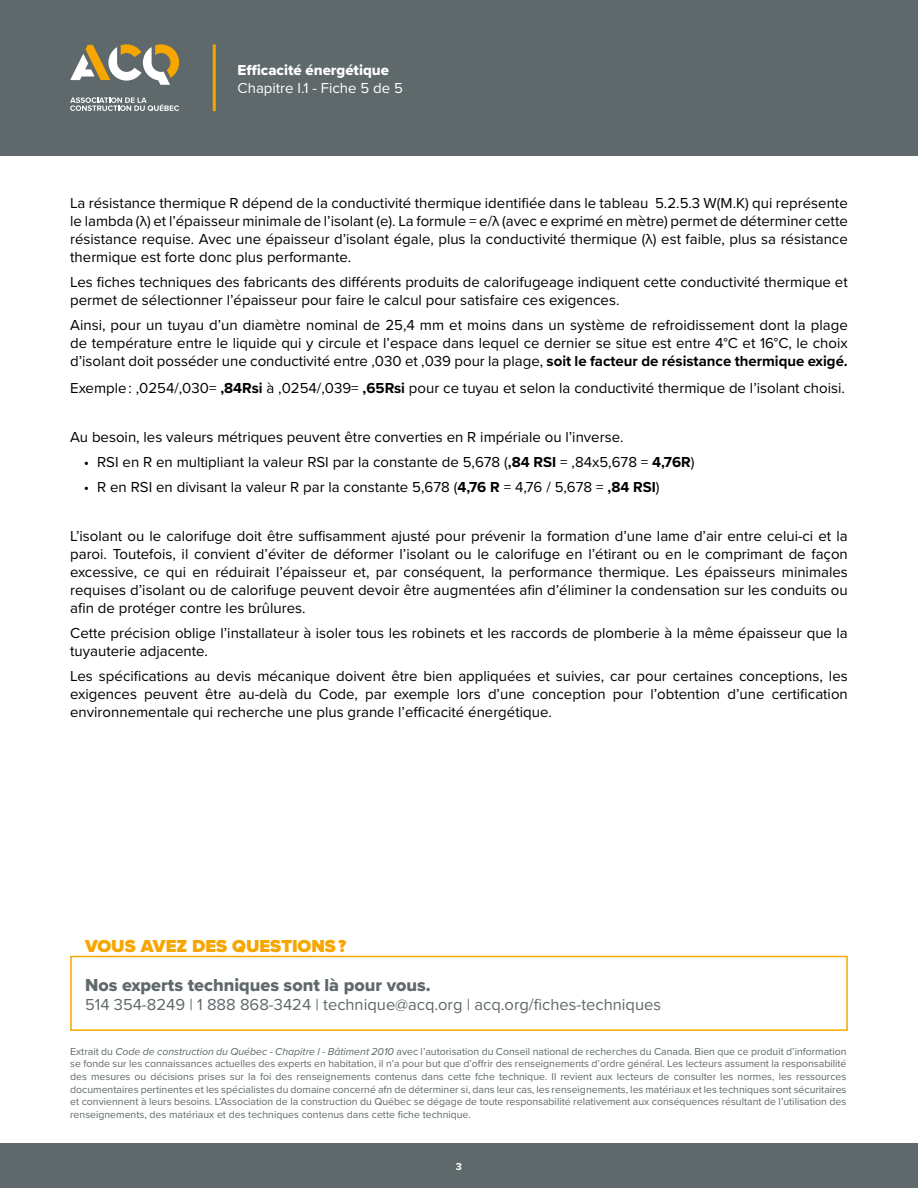
<style>
.page{position:relative;width:918px;height:1188px;background:#fff}
.page>*{position:absolute;margin:0;border:0;box-sizing:border-box;transform-origin:0 0}
.t1{font:18px "Proxima Nova Extrabld";color:#5f686a}
.t2{font:900 18px "Proxima Nova";color:#f7a600}
.t3{font:16.5px "Proxima Nova";color:#5f686a}
.t4{font:15px/18px "Proxima Nova";color:#000;text-align:justify}
.t5{font:15px "Proxima Nova Extrabld";color:#fff}
.t6{font:15px "Proxima Nova";color:#fff}
.t7{font:10.5px/12.6px "Proxima Nova";color:#5f686a;text-align:justify}
.t8{font:700 10.5px "Proxima Nova";color:#fff}
.s1{font-weight:700}
.s2{font-style:italic}
</style>
<div class="page">
<div style="left:70px;top:956px;width:778px;height:75px;border:2px solid #f7a600"></div>
<div style="left:0;top:1143px;width:918px;height:45px;background:#5f686a"></div>
<div style="left:0;top:0;width:918px;height:156px;background:#5f686a"></div>
<svg style="left:70px;top:44px;width:109px;height:41px"></svg>
<svg style="left:70px;top:97px;width:109px;height:14px"></svg>
<hr style="left:213px;top:44px;width:3px;height:67px;background:#f7a600">
<p class="t5" style="left:238px;top:59px;width:153px">Efficacité énergétique</p>
<p class="t6" style="left:238px;top:77px;width:167px">Chapitre I.1 - Fiche 5 de 5</p>
<p class="t4" style="left:70px;top:194px;width:779px">La résistance thermique R dépend de la conductivité thermique identifiée dans le tableau 5.2.5.3 W(M.K) qui représente le lambda (λ) et l’épaisseur minimale de l’isolant (e). La formule = e/λ (avec e exprimé en mètre) permet de déterminer cette résistance requise. Avec une épaisseur d’isolant égale, plus la conductivité thermique (λ) est faible, plus sa résistance thermique est forte donc plus performante.</p>
<p class="t4" style="left:70px;top:273px;width:779px">Les fiches techniques des fabricants des différents produits de calorifugeage indiquent cette conductivité thermique et permet de sélectionner l’épaisseur pour faire le calcul pour satisfaire ces exigences.</p>
<p class="t4" style="left:70px;top:315px;width:779px">Ainsi, pour un tuyau d’un diamètre nominal de 25,4 mm et moins dans un système de refroidissement dont la plage de température entre le liquide qui y circule et l’espace dans lequel ce dernier se situe est entre 4°C et 16°C, le choix d’isolant doit posséder une conductivité entre ,030 et ,039 pour la plage, <span class="s1">soit le facteur de résistance thermique exigé.</span></p>
<p class="t4" style="left:70px;top:378px;width:776px">Exemple : ,0254/,030= <span class="s1">,84Rsi</span> à ,0254/,039= <span class="s1">,65Rsi</span> pour ce tuyau et selon la conductivité thermique de l’isolant choisi.</p>
<p class="t4" style="left:70px;top:428px;width:555px">Au besoin, les valeurs métriques peuvent être converties en R impériale ou l’inverse.</p>
<p class="t4" style="left:84px;top:453px;width:612px">• RSI en R en multipliant la valeur RSI par la constante de 5,678 (<span class="s1">,84 RSI</span> = ,84x5,678 = <span class="s1">4,76R</span>)</p>
<p class="t4" style="left:84px;top:477px;width:577px">• R en RSI en divisant la valeur R par la constante 5,678 (<span class="s1">4,76 R</span> = 4,76 / 5,678 = <span class="s1">,84 RSI</span>)</p>
<p class="t4" style="left:70px;top:527px;width:779px">L’isolant ou le calorifuge doit être suffisamment ajusté pour prévenir la formation d’une lame d’air entre celui-ci et la paroi. Toutefois, il convient d’éviter de déformer l’isolant ou le calorifuge en l’étirant ou en le comprimant de façon excessive, ce qui en réduirait l’épaisseur et, par conséquent, la performance thermique. Les épaisseurs minimales requises d’isolant ou de calorifuge peuvent devoir être augmentées afin d’éliminer la condensation sur les conduits ou afin de protéger contre les brûlures.</p>
<p class="t4" style="left:70px;top:624px;width:779px">Cette précision oblige l’installateur à isoler tous les robinets et les raccords de plomberie à la même épaisseur que la tuyauterie adjacente.</p>
<p class="t4" style="left:70px;top:666px;width:779px">Les spécifications au devis mécanique doivent être bien appliquées et suivies, car pour certaines conceptions, les exigences peuvent être au-delà du Code, par exemple lors d’une conception pour l’obtention d’une certification environnementale qui recherche une plus grande l’efficacité énergétique.</p>
<p class="t2" style="left:85px;top:933px;width:263px">VOUS AVEZ DES QUESTIONS ?</p>
<p class="t1" style="left:85px;top:971px;width:347px">Nos experts techniques sont là pour vous.</p>
<p class="t3" style="left:85px;top:993px;width:578px">514 354-8249 | 1 888 868-3424 | technique@acq.org | acq.org/fiches-techniques</p>
<p class="t7" style="left:70px;top:1045px;width:778px">Extrait du <span class="s2">Code de construction du Québec - Chapitre l - Bâtiment 2010</span> avec l’autorisation du Conseil national de recherches du Canada. Bien que ce produit d’information se fonde sur les connaissances actuelles des experts en habitation, il n’a pour but que d’offrir des renseignements d’ordre général. Les lecteurs assument la responsabilité des mesures ou décisions prises sur la foi des renseignements contenus dans cette fche technique. Il revient aux lecteurs de consulter les normes, les ressources documentaires pertinentes et les spécialistes du domaine concerné afn de déterminer si, dans leur cas, les renseignements, les matériaux et les techniques sont sécuritaires et conviennent à leurs besoins. L’Association de la construction du Québec se dégage de toute responsabilité relativement aux conséquences résultant de l’utilisation des renseignements, des matériaux et des techniques contenus dans cette fiche technique.</p>
<p class="t8" style="left:456px;top:1158px;width:8px">3</p>
</div>
